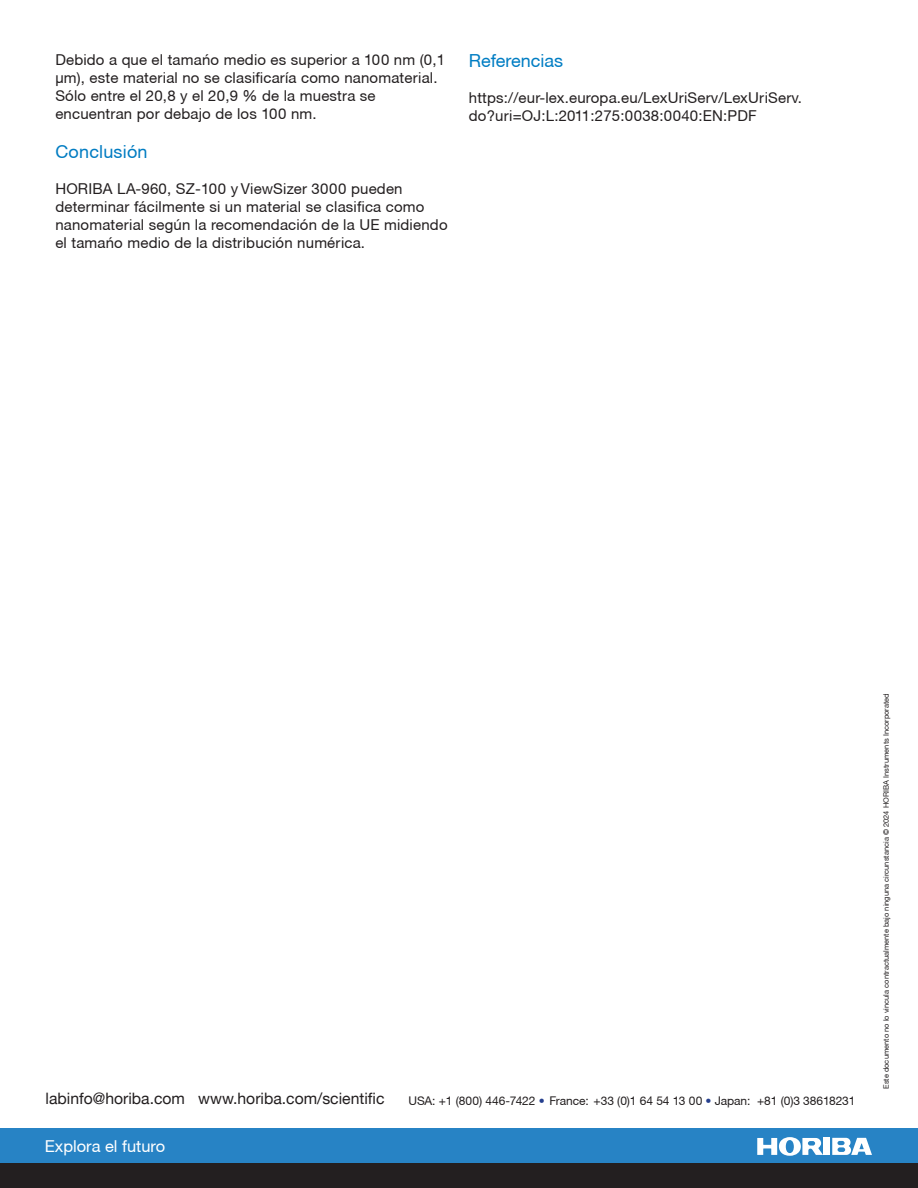
<style>
.page{position:relative;width:918px;height:1188px;background:#fff}
.page>*{position:absolute;margin:0;border:0;box-sizing:border-box;transform-origin:0 0}
.t1{font:18px "Helvetica Neue CE";color:#007dc3}
.t2{font:18px "Helvetica Neue CE";letter-spacing:.01em;color:#007cc2}
.t3{font:16.5px "Helvetica Neue CE";color:#fff}
.t4{font:15.75px "Helvetica Neue LT";color:#231f20}
.t5{font:15px/18px "Helvetica Neue CE";letter-spacing:.01em;color:#231f20}
.Référence{font:12px "Helvetica Neue CE";letter-spacing:-.005em;color:#231f20}
.t6{font:7.5px "Helvetica Neue CE";color:#231f20}
.s1{font-weight:700;color:#253f8e}
</style>
<div class="page">
<div style="left:0;top:1128px;width:918px;height:35px;background:#2783c5"></div>
<div style="left:0;top:1163px;width:918px;height:25px;background:#231f20"></div>
<img style="left:757px;top:1138px;width:20px;height:17px">
<img style="left:779px;top:1137px;width:51px;height:19px">
<img style="left:832px;top:1138px;width:40px;height:17px">
<p class="t5" style="left:55px;top:51px;width:391px">Debido a que el tamaño medio es superior a 100 nm (0,1 μm), este material no se clasificaría como nanomaterial.<br>Sólo entre el 20,8 y el 20,9 % de la muestra se encuentran por debajo de los 100 nm.</p>
<p class="t2" style="left:55px;top:141px;width:94px">Conclusión</p>
<p class="t5" style="left:55px;top:180px;width:394px">HORIBA LA-960, SZ-100 y ViewSizer 3000 pueden determinar fácilmente si un material se clasifica como nanomaterial según la recomendación de la UE midiendo el tamaño medio de la distribución numérica.</p>
<p class="t1" style="left:469px;top:50px;width:96px">Referencias</p>
<p class="t5" style="left:469px;top:89px;width:335px">https://eur-lex.europa.eu/LexUriServ/LexUriServ. do?uri=OJ:L:2011:275:0038:0040:EN:PDF</p>
<p class="t4" style="left:46px;top:1089px;width:340px">labinfo@horiba.com www.horiba.com/scientific</p>
<p class="Référence" style="left:409px;top:1093px;width:449px">USA: +1 (800) 446-7422 <span class="s1">•</span> France: +33 (0)1 64 54 13 00 <span class="s1">•</span> Japan: +81 (0)3 38618231</p>
<p class="t3" style="left:45px;top:1137px;width:122px">Explora el futuro</p>
<p class="t6" style="left:882px;top:1089px;width:397px;rotate:-90deg">Este documento no lo vincula contractualmente bajo ninguna circunstancia © 2024 HORIBA Instruments Incorporated</p>
</div>
